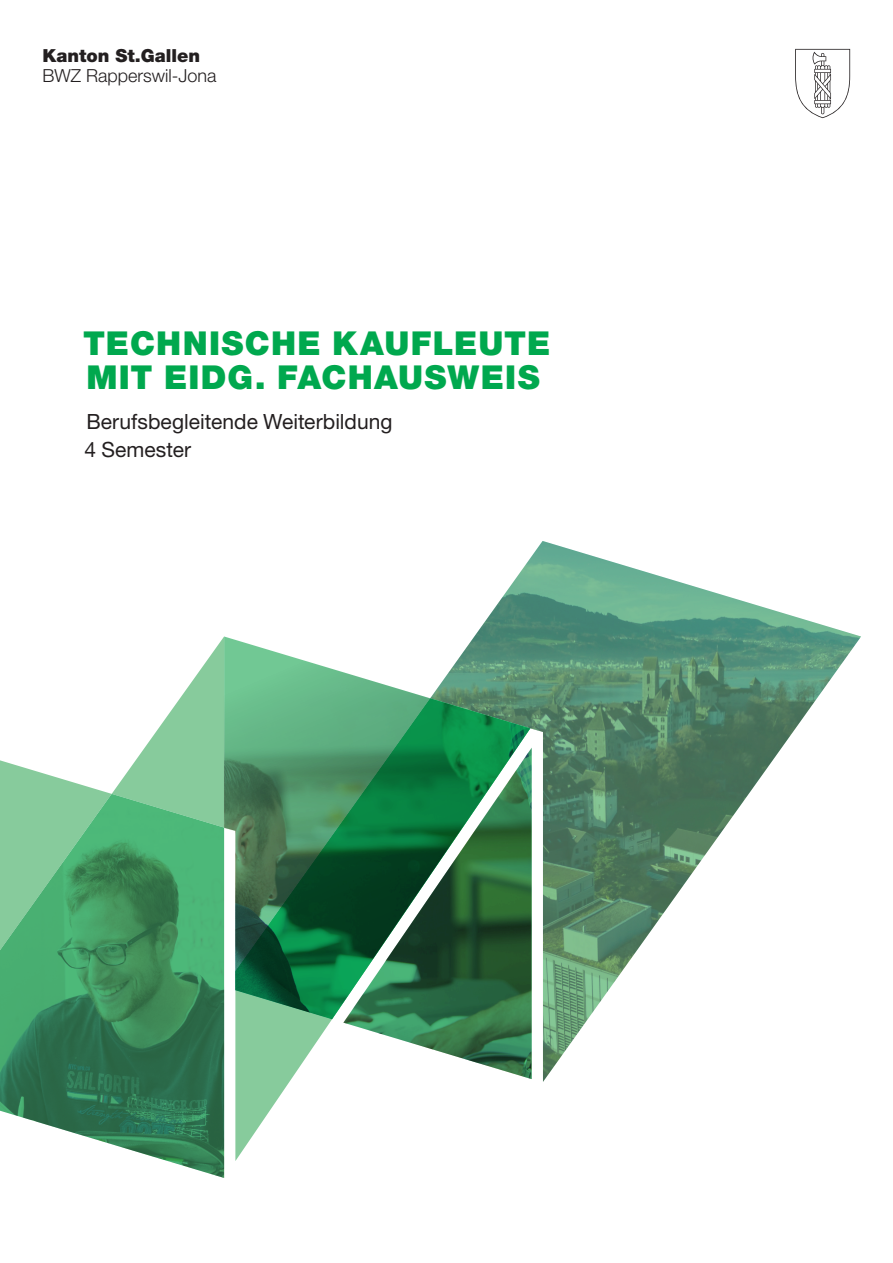
<style>
.page{position:relative;width:893px;height:1263px;background:#fff}
.page>*{position:absolute;margin:0;border:0;box-sizing:border-box;transform-origin:0 0}
.Titel_1{font:900 33px "Helvetica Neue LT Std";letter-spacing:.035em;color:#00a84e}
.Titel1_Beschrieb{font:21px "Helvetica Neue LT Std";color:#231f20}
.t1{font:300 18px "Helvetica Neue LT Std";color:#231f20}
.t2{font:900 18px "Helvetica Neue LT Std";color:#231f20}
</style>
<div class="page">
<svg style="left:795px;top:49px;width:55px;height:69px"></svg>
<svg style="left:0;top:760px;width:112px;height:34px"></svg>
<svg style="left:112px;top:637px;width:180px;height:541px"></svg>
<img style="left:474px;top:541px;width:387px;height:541px">
<svg style="left:224px;top:636px;width:308px;height:9px"></svg>
<img style="left:224px;top:645px;width:308px;height:434px">
<img style="left:0;top:794px;width:224px;height:384px">
<p class="t2" style="left:43px;top:45px;width:159px">Kanton St.Gallen</p>
<p class="t1" style="left:43px;top:64px;width:176px">BWZ Rapperswil-Jona</p>
<p class="Titel_1" style="left:83px;top:323px;width:469px">TECHNISCHE KAUFLEUTE</p>
<p class="Titel_1" style="left:86px;top:358px;width:455px">MIT EIDG. FACHAUSWEIS</p>
<p class="Titel1_Beschrieb" style="left:86px;top:409px;width:307px">Berufsbegleitende Weiterbildung</p>
<p class="Titel1_Beschrieb" style="left:85px;top:437px;width:108px">4 Semester</p>
</div>
